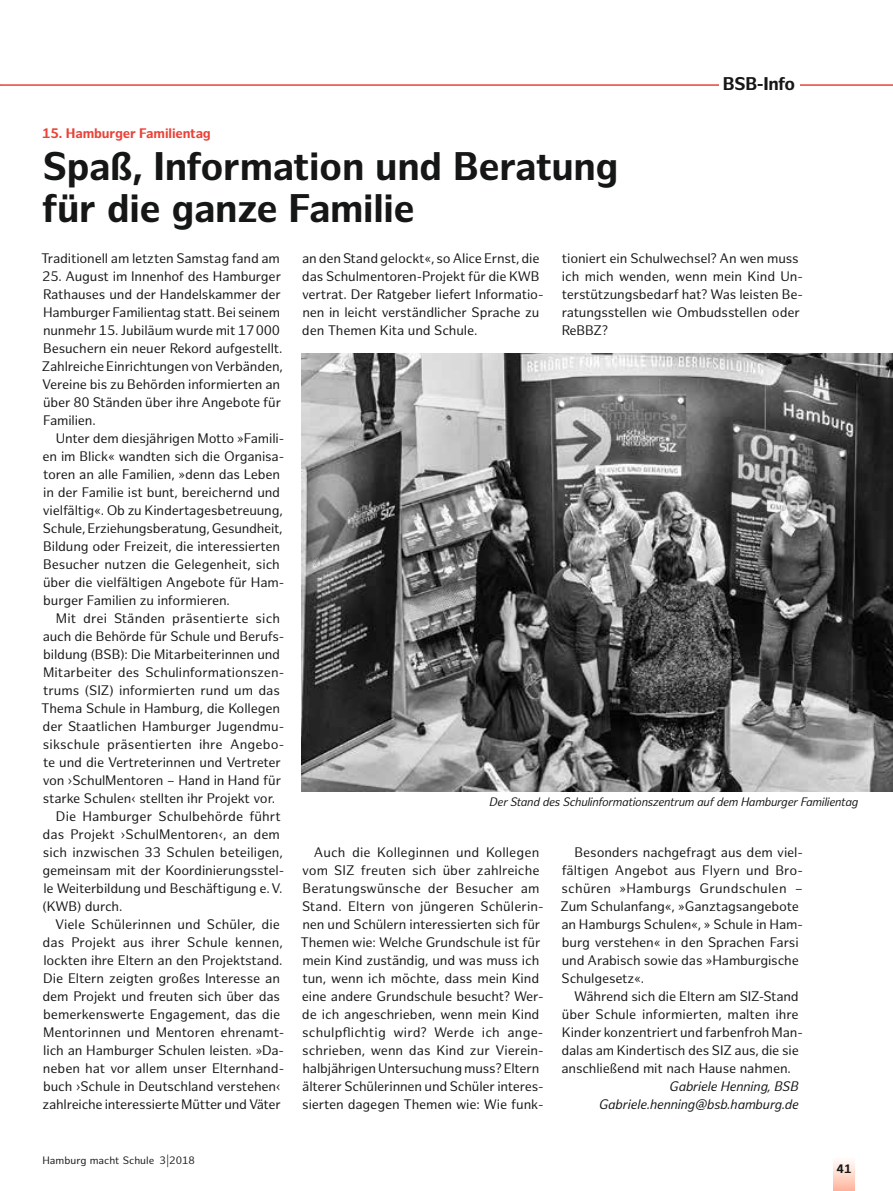
<style>
.page{position:relative;width:893px;height:1191px;background:#fff}
.page>*{position:absolute;margin:0;border:0;box-sizing:border-box;transform-origin:0 0}
.t1{font:700 39px/42px "Hamburg Sans";letter-spacing:-.01em;color:#151616}
.t2{font:700 18px "Hamburg Sans";letter-spacing:-.02em;color:#151616}
.t3{font:13.5px/18px "Hamburg Sans";letter-spacing:-.01em;color:#151616}
.t4{font:13.5px "Hamburg Sans";letter-spacing:.01em;color:#151616}
.t5{font:italic 13.5px/18px "Hamburg Sans";letter-spacing:-.01em;color:#151616;text-align:right}
.t6{font:700 13.5px "Hamburg Sans";letter-spacing:-.01em;color:#e94338}
.t7{font:italic 12px "Hamburg Sans";letter-spacing:-.02em;color:#151616}
.t8{font:700 12px "Hamburg Sans";color:#151616}
.t9{font:10.5px "Hamburg Sans";color:#151616}
</style>
<div class="page">
<div style="left:833px;top:1157px;width:22px;height:34px;background:linear-gradient(to bottom,#fff,#ffb79f)"></div>
<hr style="left:0;top:84px;width:893px;height:2px;background:#e94338">
<div style="left:719px;top:77px;width:80px;height:25px;background:#fff"></div>
<img style="left:302px;top:353px;width:591px;height:438px">
<h2 class="t2" style="left:723px;top:73px;width:74px">BSB-Info</h2>
<p class="t6" style="left:42px;top:125px;width:170px">15. Hamburger Familientag</p>
<h1 class="t1" style="left:42px;top:146px;width:578px">Spaß, Information und Beratung für die ganze Familie</h1>
<p class="t3" style="left:41px;top:250px;width:240px">Traditionell am letzten Samstag fand am</p>
<p class="t3" style="left:42px;top:268px;width:243px">25. August im Innenhof des Hamburger Rathauses und der Handelskammer der Hamburger Familientag statt. Bei seinem nunmehr 15. Jubiläum wurde mit 17000<br>Besuchern ein neuer Rekord aufgestellt.<br>Zahlreiche Einrichtungen von Verbänden, Vereine bis zu Behörden informierten an über 80 Ständen über ihre Angebote für Familien.</p>
<p class="t3" style="left:43px;top:430px;width:243px;text-indent:13px">Unter dem diesjährigen Motto »Famili&shy;en im Blick« wandten sich die Organisa&shy;toren an alle Familien, »denn das Leben in der Familie ist bunt, bereichernd und vielfältig«. Ob zu Kindertagesbetreuung, Schule, Erziehungsberatung, Gesundheit, Bildung oder Freizeit, die interessierten Besucher nutzen die Gelegenheit, sich über die vielfältigen Angebote für Ham&shy;burger Familien zu informieren.</p>
<p class="t4" style="left:56px;top:610px;width:226px">Mit drei Ständen präsentierte sich</p>
<p class="t3" style="left:43px;top:628px;width:243px">auch die Behörde für Schule und Berufs-</p>
<p class="t3" style="left:43px;top:646px;width:238px">bildung (BSB): Die Mitarbeiterinnen und</p>
<p class="t3" style="left:43px;top:664px;width:243px">Mitarbeiter des Schulinformationszen-</p>
<p class="t3" style="left:43px;top:682px;width:239px">trums (SIZ) informierten rund um das</p>
<p class="t3" style="left:41px;top:700px;width:240px">Thema Schule in Hamburg, die Kollegen</p>
<p class="t3" style="left:43px;top:718px;width:243px">der Staatlichen Hamburger Jugendmu-</p>
<p class="t4" style="left:43px;top:736px;width:243px">sikschule präsentierten ihre Angebo-</p>
<p class="t3" style="left:43px;top:754px;width:239px">te und die Vertreterinnen und Vertreter</p>
<p class="t3" style="left:43px;top:772px;width:240px">von ›SchulMentoren – Hand in Hand für</p>
<p class="t3" style="left:43px;top:790px;width:234px">starke Schulen‹ stellten ihr Projekt vor.</p>
<p class="t3" style="left:56px;top:808px;width:226px">Die Hamburger Schulbehörde führt</p>
<p class="t3" style="left:43px;top:826px;width:239px">das Projekt ›SchulMentoren‹, an dem</p>
<p class="t3" style="left:43px;top:844px;width:242px">sich inzwischen 33 Schulen beteiligen,</p>
<p class="t3" style="left:43px;top:862px;width:243px">gemeinsam mit der Koordinierungsstel-</p>
<p class="t3" style="left:43px;top:880px;width:241px">le Weiterbildung und Beschäftigung e.V.</p>
<p class="t3" style="left:43px;top:898px;width:81px">(KWB) durch.</p>
<p class="t3" style="left:55px;top:916px;width:227px">Viele Schülerinnen und Schüler, die</p>
<p class="t4" style="left:43px;top:934px;width:242px">das Projekt aus ihrer Schule kennen,</p>
<p class="t3" style="left:43px;top:952px;width:241px">lockten ihre Eltern an den Projektstand.</p>
<p class="t3" style="left:43px;top:970px;width:238px">Die Eltern zeigten großes Interesse an</p>
<p class="t3" style="left:43px;top:988px;width:239px">dem Projekt und freuten sich über das</p>
<p class="t3" style="left:43px;top:1006px;width:238px">bemerkenswerte Engagement, das die</p>
<p class="t3" style="left:43px;top:1024px;width:243px">Mentorinnen und Mentoren ehrenamt-</p>
<p class="t3" style="left:43px;top:1042px;width:242px">lich an Hamburger Schulen leisten. »Da-</p>
<p class="t3" style="left:43px;top:1060px;width:243px">neben hat vor allem unser Elternhand-</p>
<p class="t3" style="left:43px;top:1078px;width:239px">buch ›Schule in Deutschland verstehen‹</p>
<p class="t3" style="left:42px;top:1096px;width:240px">zahlreiche interessierte Mütter und Väter</p>
<p class="t3" style="left:562px;top:250px;width:243px">tioniert ein Schulwechsel? An wen muss ich mich wenden, wenn mein Kind Un&shy;terstützungsbedarf hat? Was leisten Be&shy;ratungsstellen wie Ombudsstellen oder<br>ReBBZ?</p>
<p class="t3" style="left:302px;top:250px;width:243px">an den Stand gelockt«, so Alice Ernst, die das Schulmentoren-Projekt für die KWB vertrat. Der Ratgeber liefert Informatio&shy;nen in leicht verständlicher Sprache zu den Themen Kita und Schule.</p>
<p class="t7" style="left:490px;top:795px;width:370px">Der Stand des Schulinformationszentrum auf dem Hamburger Familientag</p>
<p class="t3" style="left:561px;top:844px;width:244px;text-indent:14px">Besonders nachgefragt aus dem viel&shy;fältigen Angebot aus Flyern und Bro&shy;schüren »Hamburgs Grundschulen – Zum Schulanfang«, »Ganztagsangebote an Hamburgs Schulen«, » Schule in Ham&shy;burg verstehen« in den Sprachen Farsi und Arabisch sowie das »Hamburgische Schulgesetz«.</p>
<p class="t3" style="left:561px;top:987px;width:243px;text-indent:13px">Während sich die Eltern am SIZ-Stand über Schule informierten, malten ihre Kinder konzentriert und farbenfroh Man&shy;dalas am Kindertisch des SIZ aus, die sie anschließend mit nach Hause nahmen.</p>
<p class="t5" style="left:599px;top:1077px;width:201px">Gabriele Henning, BSB<br>Gabriele.henning@bsb.hamburg.de</p>
<p class="t3" style="left:301px;top:844px;width:245px;text-indent:13px">Auch die Kolleginnen und Kollegen vom SIZ freuten sich über zahlreiche Beratungswünsche der Besucher am Stand. Eltern von jüngeren Schülerin&shy;nen und Schülern interessierten sich für Themen wie: Welche Grundschule ist für mein Kind zuständig, und was muss ich tun, wenn ich möchte, dass mein Kind eine andere Grundschule besucht? Wer&shy;de ich angeschrieben, wenn mein Kind schulpflichtig wird? Werde ich ange&shy;schrieben, wenn das Kind zur Vierein&shy;halbjährigen Untersuchung muss? Eltern älterer Schülerinnen und Schüler interes&shy;sierten dagegen Themen wie: Wie funk-</p>
<p class="t9" style="left:43px;top:1154px;width:154px">Hamburg macht Schule 3|2018</p>
<p class="t8" style="left:836px;top:1161px;width:17px">41</p>
</div>
